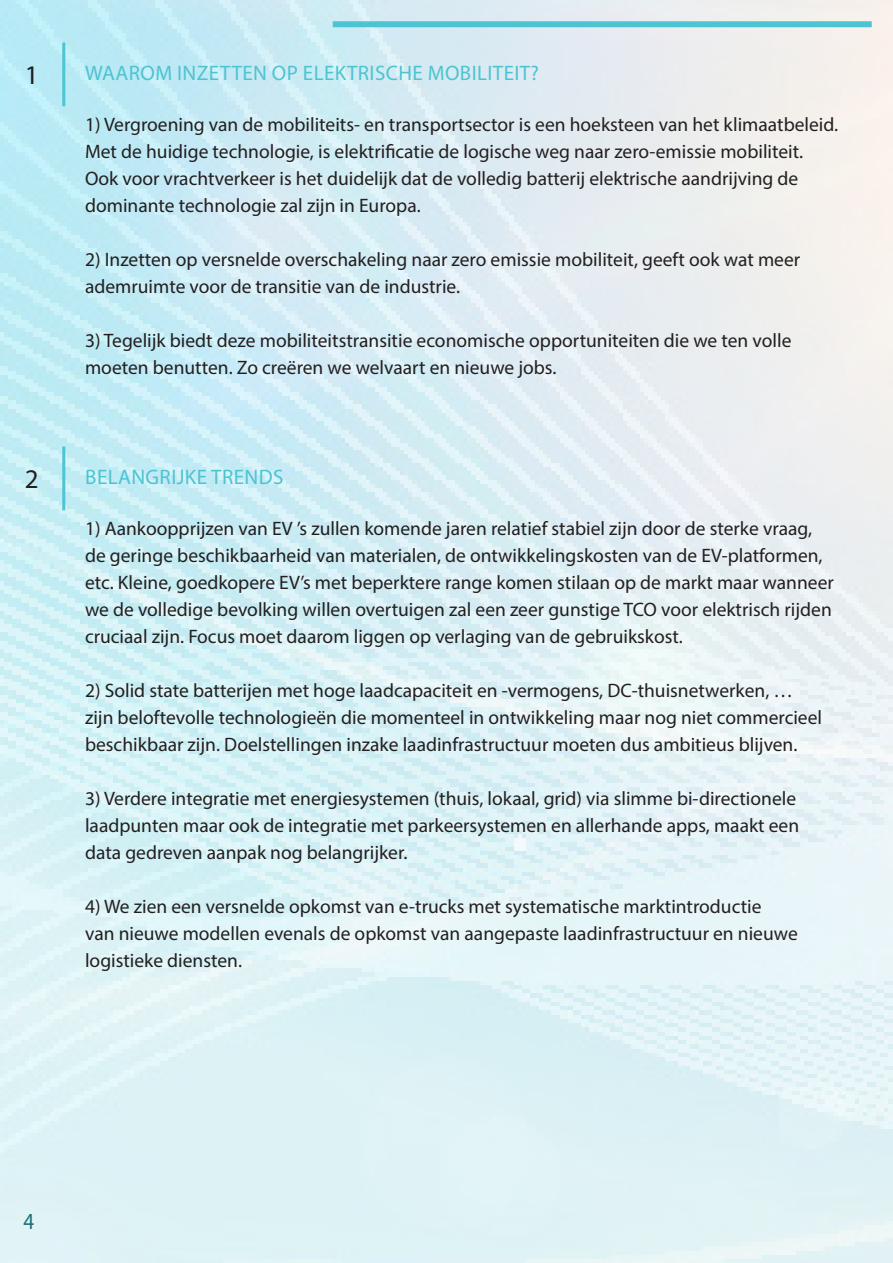
<style>
.page{position:relative;width:893px;height:1263px;background:#fff}
.page>*{position:absolute;margin:0;border:0;box-sizing:border-box;transform-origin:0 0}
.t1{font:27px "Myriad Pro";color:#231f20}
.t2{font:23.1px "Myriad Pro";color:#206e77;scale:.91 1}
.t3{font:21px "Myriad Pro";letter-spacing:.02em;color:#4dc4d1}
.t4{font:19.5px/27px "Myriad Pro";color:#231f20}
</style>
<div class="page">
<img style="left:0;top:0;width:893px;height:1263px">
<hr style="left:62px;top:43px;width:3px;height:63px;background:#4dc4d1">
<hr style="left:62px;top:446px;width:3px;height:64px;background:#4dc4d1">
<div style="left:333px;top:21px;width:539px;height:6px;background:#4dc4d1"></div>
<p class="t1" style="left:25px;top:58px;width:15px">1</p>
<p class="t1" style="left:25px;top:462px;width:15px">2</p>
<p class="t3" style="left:85px;top:60px;width:455px">WAAROM INZETTEN OP ELEKTRISCHE MOBILITEIT?</p>
<p class="t4" style="left:85px;top:111px;width:755px">1) Vergroening van de mobiliteits- en transportsector is een hoeksteen van het klimaatbeleid.<br>Met de huidige technologie, is elektrificatie de logische weg naar zero-emissie mobiliteit.<br>Ook voor vrachtverkeer is het duidelijk dat de volledig batterij elektrische aandrijving de dominante technologie zal zijn in Europa.</p>
<p class="t4" style="left:85px;top:246px;width:717px">2) Inzetten op versnelde overschakeling naar zero emissie mobiliteit, geeft ook wat meer ademruimte voor de transitie van de industrie.</p>
<p class="t4" style="left:85px;top:327px;width:708px">3) Tegelijk biedt deze mobiliteitstransitie economische opportuniteiten die we ten volle moeten benutten. Zo creëren we welvaart en nieuwe jobs.</p>
<p class="t3" style="left:85px;top:464px;width:200px">BELANGRIJKE TRENDS</p>
<p class="t4" style="left:85px;top:515px;width:750px">1) Aankoopprijzen van EV ’s zullen komende jaren relatief stabiel zijn door de sterke vraag, de geringe beschikbaarheid van materialen, de ontwikkelingskosten van de EV-platformen, etc. Kleine, goedkopere EV’s met beperktere range komen stilaan op de markt maar wanneer we de volledige bevolking willen overtuigen zal een zeer gunstige TCO voor elektrisch rijden cruciaal zijn. Focus moet daarom liggen op verlaging van de gebruikskost.</p>
<p class="t4" style="left:85px;top:677px;width:738px">2) Solid state batterijen met hoge laadcapaciteit en -vermogens, DC-thuisnetwerken, … zijn beloftevolle technologieën die momenteel in ontwikkeling maar nog niet commercieel beschikbaar zijn. Doelstellingen inzake laadinfrastructuur moeten dus ambitieus blijven.</p>
<p class="t4" style="left:85px;top:785px;width:716px">3) Verdere integratie met energiesystemen (thuis, lokaal, grid) via slimme bi-directionele laadpunten maar ook de integratie met parkeersystemen en allerhande apps, maakt een data gedreven aanpak nog belangrijker.</p>
<p class="t4" style="left:85px;top:893px;width:714px">4) We zien een versnelde opkomst van e-trucks met systematische marktintroductie<br>van nieuwe modellen evenals de opkomst van aangepaste laadinfrastructuur en nieuwe logistieke diensten.</p>
<p class="t2" style="left:23px;top:1207px;width:13px">4</p>
</div>
